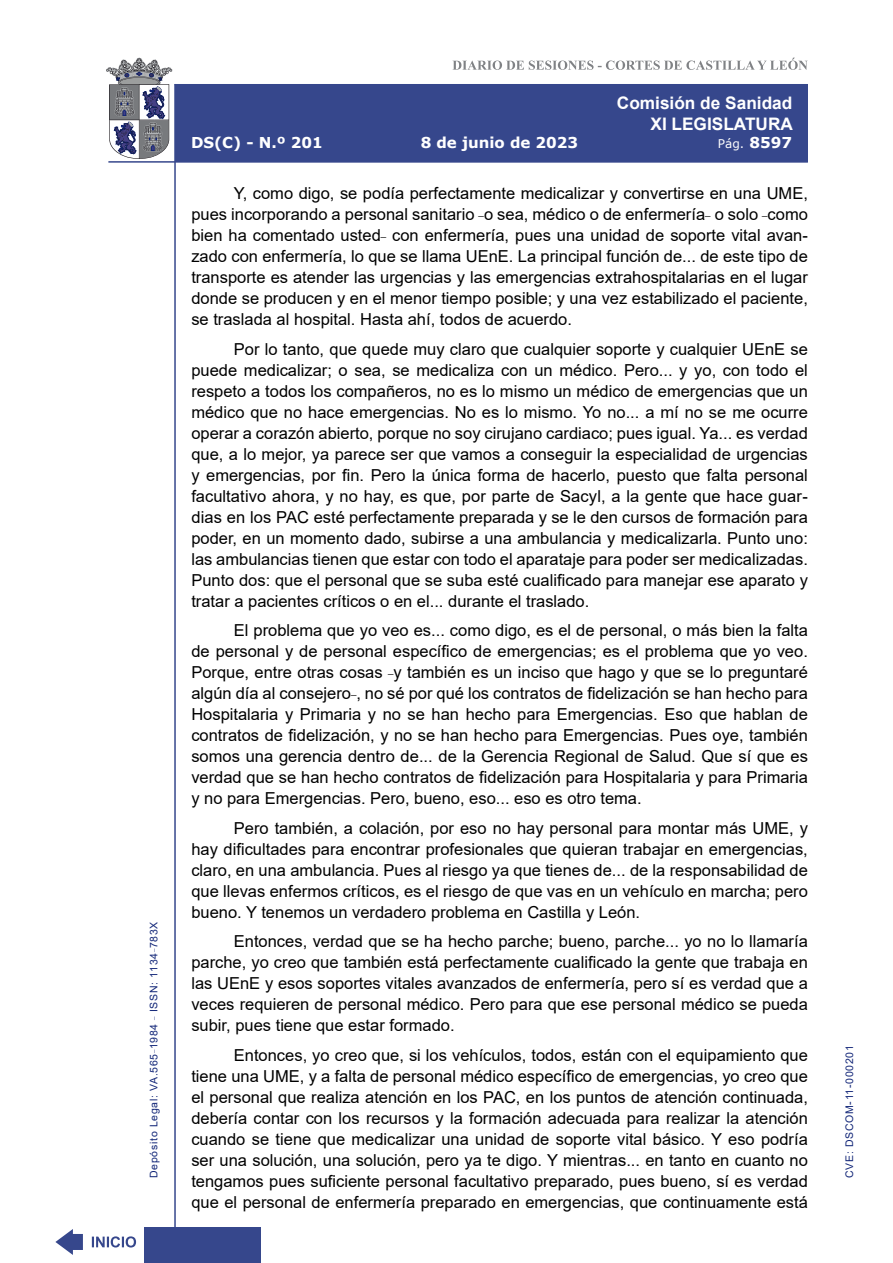
<style>
.page{position:relative;width:893px;height:1263px;background:#fff}
.page>*{position:absolute;margin:0;border:0;box-sizing:border-box;transform-origin:0 0}
.t1{font:700 17.25px/20.7px "Arial";color:#fff;text-align:right}
.t2{font:16.5px/21px "Arial";color:#000;text-align:justify}
.t3{font:700 15px "Verdana";color:#fff}
.t4{font:12px "Verdana";color:#fff}
.t5{font:10.5px "Arial";letter-spacing:.065em;color:#122678}
.s1{font-weight:700;font-size:15px}
</style>
<div class="page">
<svg style="left:452px;top:58px;width:356px;height:12px"></svg>
<hr style="left:174px;top:84px;width:2px;height:1179px;background:#36478c">
<div style="left:144px;top:1227px;width:117px;height:36px;background:#36478c"></div>
<div style="left:175px;top:84px;width:633px;height:78px;background:#36478c"></div>
<hr style="left:108px;top:161px;width:700px;height:2px;background:#36478c">
<svg style="left:92px;top:1236px;width:44px;height:11px"></svg>
<svg style="left:55px;top:1229px;width:28px;height:26px"></svg>
<svg style="left:106px;top:58px;width:66px;height:101px"></svg>
<p class="t5" style="left:146px;top:1178px;width:258px;rotate:-90deg">Depósito Legal: VA.565<sup>_</sup>1984 <sup>_</sup> ISSN: 1134<sup>_</sup>783X</p>
<p class="t1" style="left:617px;top:93px;width:178px">Comisión de Sanidad<br>XI LEGISLATURA</p>
<p class="t3" style="left:191px;top:132px;width:133px">DS(C) - N.º 201</p>
<p class="t3" style="left:421px;top:132px;width:159px">8 de junio de 2023</p>
<p class="t4" style="left:718px;top:135px;width:76px">Pág. <span class="s1">8597</span></p>
<p class="t2" style="left:191px;top:183px;width:618px;text-indent:43px">Y, como digo, se podía perfectamente medicalizar y convertirse en una UME, pues incorporando a personal sanitario <sup>_</sup>o sea, médico o de enfermería<sup>_</sup> o solo <sup>_</sup>como bien ha comentado usted<sup>_</sup> con enfermería, pues una unidad de soporte vital avan&shy;zado con enfermería, lo que se llama UEnE. La principal función de... de este tipo de transporte es atender las urgencias y las emergencias extrahospitalarias en el lugar donde se producen y en el menor tiempo posible; y una vez estabilizado el paciente, se traslada al hospital. Hasta ahí, todos de acuerdo.</p>
<p class="t2" style="left:191px;top:338px;width:618px;text-indent:43px">Por lo tanto, que quede muy claro que cualquier soporte y cualquier UEnE se puede medicalizar; o sea, se medicaliza con un médico. Pero... y yo, con todo el respeto a todos los compañeros, no es lo mismo un médico de emergencias que un médico que no hace emergencias. No es lo mismo. Yo no... a mí no se me ocurre operar a corazón abierto, porque no soy cirujano cardiaco; pues igual. Ya... es verdad que, a lo mejor, ya parece ser que vamos a conseguir la especialidad de urgencias y emergencias, por fin. Pero la única forma de hacerlo, puesto que falta personal facultativo ahora, y no hay, es que, por parte de Sacyl, a la gente que hace guar&shy;dias en los PAC esté perfectamente preparada y se le den cursos de formación para poder, en un momento dado, subirse a una ambulancia y medicalizarla. Punto uno: las ambulancias tienen que estar con todo el aparataje para poder ser medicalizadas.<br>Punto dos: que el personal que se suba esté cualificado para manejar ese aparato y tratar a pacientes críticos o en el... durante el traslado.</p>
<p class="t2" style="left:191px;top:620px;width:618px;text-indent:43px">El problema que yo veo es... como digo, es el de personal, o más bien la falta de personal y de personal específico de emergencias; es el problema que yo veo.<br>Porque, entre otras cosas <sup>_</sup>y también es un inciso que hago y que se lo preguntaré algún día al consejero<sup>_</sup>, no sé por qué los contratos de fidelización se han hecho para Hospitalaria y Primaria y no se han hecho para Emergencias. Eso que hablan de contratos de fidelización, y no se han hecho para Emergencias. Pues oye, también somos una gerencia dentro de... de la Gerencia Regional de Salud. Que sí que es verdad que se han hecho contratos de fidelización para Hospitalaria y para Primaria y no para Emergencias. Pero, bueno, eso... eso es otro tema.</p>
<p class="t2" style="left:191px;top:817px;width:618px;text-indent:43px">Pero también, a colación, por eso no hay personal para montar más UME, y hay dificultades para encontrar profesionales que quieran trabajar en emergencias, claro, en una ambulancia. Pues al riesgo ya que tienes de... de la responsabilidad de que llevas enfermos críticos, es el riesgo de que vas en un vehículo en marcha; pero bueno. Y tenemos un verdadero problema en Castilla y León.</p>
<p class="t2" style="left:191px;top:931px;width:618px;text-indent:43px">Entonces, verdad que se ha hecho parche; bueno, parche... yo no lo llamaría parche, yo creo que también está perfectamente cualificado la gente que trabaja en las UEnE y esos soportes vitales avanzados de enfermería, pero sí es verdad que a veces requieren de personal médico. Pero para que ese personal médico se pueda subir, pues tiene que estar formado.</p>
<p class="t2" style="left:191px;top:1044px;width:618px;text-indent:43px">Entonces, yo creo que, si los vehículos, todos, están con el equipamiento que tiene una UME, y a falta de personal médico específico de emergencias, yo creo que el personal que realiza atención en los PAC, en los puntos de atención continuada, debería contar con los recursos y la formación adecuada para realizar la atención cuando se tiene que medicalizar una unidad de soporte vital básico. Y eso podría ser una solución, una solución, pero ya te digo. Y mientras... en tanto en cuanto no tengamos pues suficiente personal facultativo preparado, pues bueno, sí es verdad que el personal de enfermería preparado en emergencias, que continuamente está</p>
<p class="t5" style="left:842px;top:1178px;width:134px;rotate:-90deg">CVE: DSCOM-11-000201</p>
</div>
